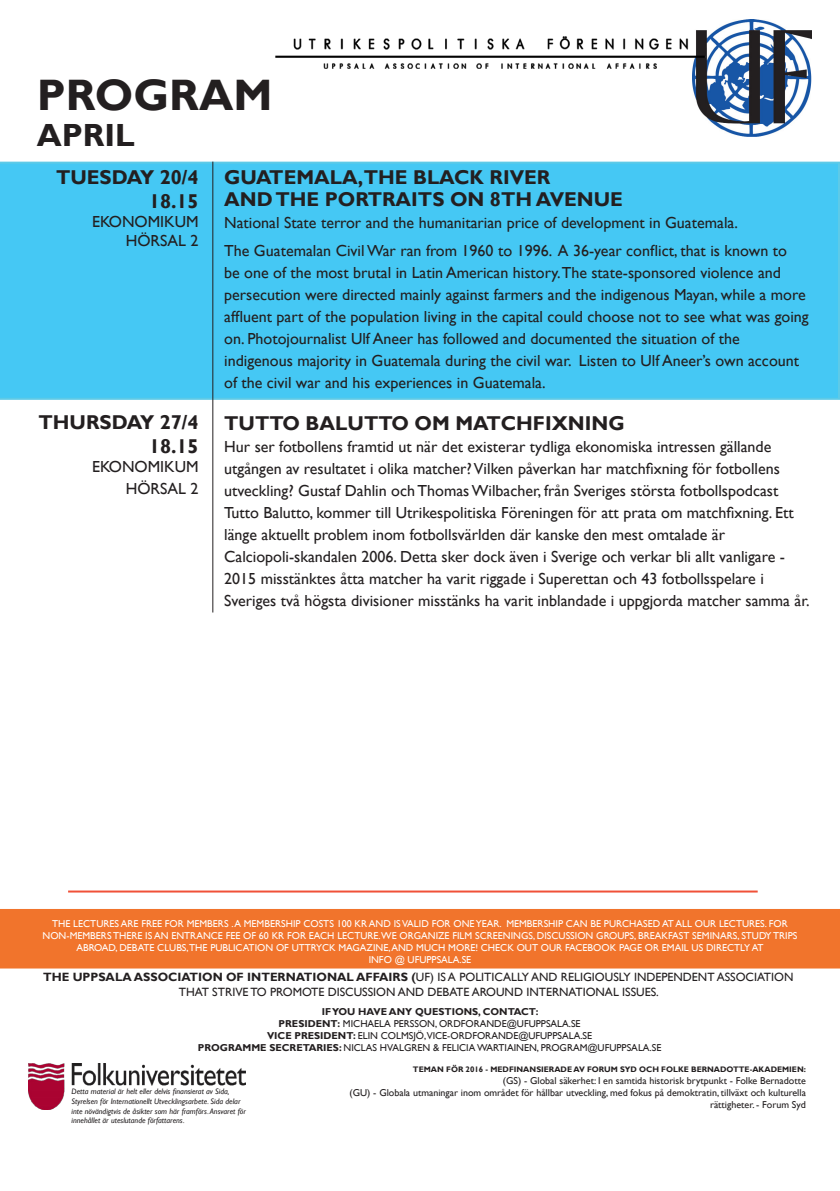
<style>
.page{position:relative;width:840px;height:1191px;background:#fff}
.page>*{position:absolute;margin:0;border:0;box-sizing:border-box;transform-origin:0 0}
.t1{font:700 44px "Gill Sans";color:#231f20}
.t2{font:700 32px "Gill Sans";color:#231f20}
.t3{font:700 20px "Gill Sans";color:#231f20}
.t4{font:16px/22px "Gill Sans";color:#231f20}
.t5{font:12px/14.4px "Gill Sans";color:#231f20;text-align:center}
.t6{font:10px/12px "Gill Sans";color:#fff;text-align:center}
.t7{font:10px/12px "Gill Sans";color:#231f20;text-align:right}
.t8{font:700 10px "Gill Sans";color:#231f20}
.t9{font:italic 8px/9.6px "Gill Sans";color:#231f20}
.t10{font:700 8px "Gill Sans";color:#231f20}
.s1{font-weight:700}
</style>
<div class="page">
<div style="left:0;top:162px;width:839px;height:238px;background:#45c8f4"></div>
<img style="left:692px;top:20px;width:119px;height:116px">
<hr style="left:212px;top:162px;width:1px;height:450px;background:#231f20">
<img style="left:275px;top:27px;width:443px;height:60px">
<div style="left:0;top:909px;width:839px;height:59px;background:#f1742c"></div>
<img style="left:28px;top:1063px;width:218px;height:46px">
<hr style="left:68px;top:890px;width:689px;height:2px;background:#f05138">
<p class="t1" style="left:37px;top:68px;width:237px">PROGRAM</p>
<p class="t2" style="left:37px;top:116px;width:99px">APRIL</p>
<p class="t3" style="left:56px;top:165px;width:144px">TUESDAY 20/4</p>
<p class="t3" style="left:149px;top:189px;width:51px">18.15</p>
<p class="t4" style="left:92px;top:212px;width:108px;line-height:19.2px;text-align:right">EKONOMIKUM<br>HÖRSAL 2</p>
<p class="t3" style="left:224px;top:165px;width:327px">GUATEMALA,THE BLACK RIVER</p>
<p class="t3" style="left:224px;top:187px;width:400px">AND THE PORTRAITS ON 8TH AVENUE</p>
<p class="t4" style="left:224px;top:212px;width:515px">National State terror and the humanitarian price of development in Guatemala.</p>
<p class="t4" style="left:224px;top:240px;width:585px">The Guatemalan Civil War ran from 1960 to 1996. A 36-year conflict, that is known to<br>be one of the most brutal in Latin American history.The state-sponsored violence and persecution were directed mainly against farmers and the indigenous Mayan, while a more affluent part of the population living in the capital could choose not to see what was going on. Photojournalist Ulf Aneer has followed and documented the situation of the</p>
<p class="t4" style="left:224px;top:350px;width:576px">indigenous majority in Guatemala during the civil war. Listen to Ulf Aneer’s own account of the civil war and his experiences in Guatemala.</p>
<p class="t3" style="left:39px;top:410px;width:161px">THURSDAY 27/4</p>
<p class="t3" style="left:149px;top:434px;width:51px">18.15</p>
<p class="t4" style="left:92px;top:456px;width:108px">EKONOMIKUM</p>
<p class="t4" style="left:126px;top:477px;width:74px">HÖRSAL 2</p>
<p class="t3" style="left:224px;top:411px;width:402px">TUTTO BALUTTO OM MATCHFIXNING</p>
<p class="t4" style="left:224px;top:436px;width:557px">Hur ser fotbollens framtid ut när det existerar tydliga ekonomiska intressen gällande utgången av resultatet i olika matcher? Vilken påverkan har matchfixning för fotbollens</p>
<p class="t4" style="left:224px;top:480px;width:555px">utveckling? Gustaf Dahlin och Thomas Wilbacher, från Sveriges största fotbollspodcast</p>
<p class="t4" style="left:224px;top:502px;width:570px">Tutto Balutto, kommer till Utrikespolitiska Föreningen för att prata om matchfixning. Ett länge aktuellt problem inom fotbollsvärlden där kanske den mest omtalade är</p>
<p class="t4" style="left:224px;top:546px;width:562px">Calciopoli-skandalen 2006. Detta sker dock även i Sverige och verkar bli allt vanligare -<br>2015 misstänktes åtta matcher ha varit riggade i Superettan och 43 fotbollsspelare i</p>
<p class="t4" style="left:224px;top:590px;width:586px">Sveriges två högsta divisioner misstänks ha varit inblandade i uppgjorda matcher samma år.</p>
<p class="t6" style="left:43px;top:918px;width:756px">THE LECTURES ARE FREE FOR MEMBERS . A MEMBERSHIP COSTS 100 KR AND IS VALID FOR ONE YEAR. MEMBERSHIP CAN BE PURCHASED AT ALL OUR LECTURES. FOR<br>NON-MEMBERS THERE IS AN ENTRANCE FEE OF 60 KR FOR EACH LECTURE.WE ORGANIZE FILM SCREENINGS, DISCUSSION GROUPS, BREAKFAST SEMINARS, STUDY TRIPS<br>ABROAD, DEBATE CLUBS,THE PUBLICATION OF UTTRYCK MAGAZINE, AND MUCH MORE! CHECK OUT OUR FACEBOOK PAGE OR EMAIL US DIRECTLY AT</p>
<p class="t6" style="left:368px;top:954px;width:104px">INFO @ UFUPPSALA.SE</p>
<p class="t5" style="left:43px;top:970px;width:751px"><span class="s1">THE UPPSALA ASSOCIATION OF INTERNATIONAL AFFAIRS (</span>UF) IS A POLITICALLY AND RELIGIOUSLY INDEPENDENT ASSOCIATION<br>THAT STRIVE TO PROMOTE DISCUSSION AND DEBATE AROUND INTERNATIONAL ISSUES.</p>
<p class="t8" style="left:321px;top:1005px;width:218px">IF YOU HAVE ANY QUESTIONS, CONTACT:</p>
<p class="t7" style="left:278px;top:1018px;width:303px"><span class="s1">PRESIDENT:</span> MICHAELA PERSSON, ORDFORANDE@UFUPPSALA.SE</p>
<p class="t7" style="left:267px;top:1030px;width:326px"><span class="s1">VICE PRESIDENT:</span> ELIN COLMSJÖ,VICE-ORDFORANDE@UFUPPSALA.SE</p>
<p class="t7" style="left:198px;top:1042px;width:464px"><span class="s1">PROGRAMME SECRETARIES:</span> NICLAS HVALGREN &amp; FELICIA WARTIAINEN, PROGRAM@UFUPPSALA.SE</p>
<p class="t9" style="left:71px;top:1087px;width:176px">Detta material är helt eller delvis finansierat av Sida, Styrelsen för Internationellt Utvecklingsarbete. Sida delar inte növändigtvis de åsikter som här framförs. Ansvaret för innehållet är uteslutande författarens.</p>
<p class="t10" style="left:413px;top:1064px;width:394px">TEMAN FÖR 2016 - MEDFINANSIERADE AV FORUM SYD OCH FOLKE BERNADOTTE-AKADEMIEN:</p>
<p class="t7" style="left:502px;top:1074px;width:304px">(GS) - Global säkerhet: I en samtida historisk brytpunkt - Folke Bernadotte</p>
<p class="t7" style="left:349px;top:1086px;width:457px">(GU) - Globala utmaningar inom området för hållbar utveckling, med fokus på demoktratin, tillväxt och kulturella rättigheter. - Forum Syd</p>
</div>
